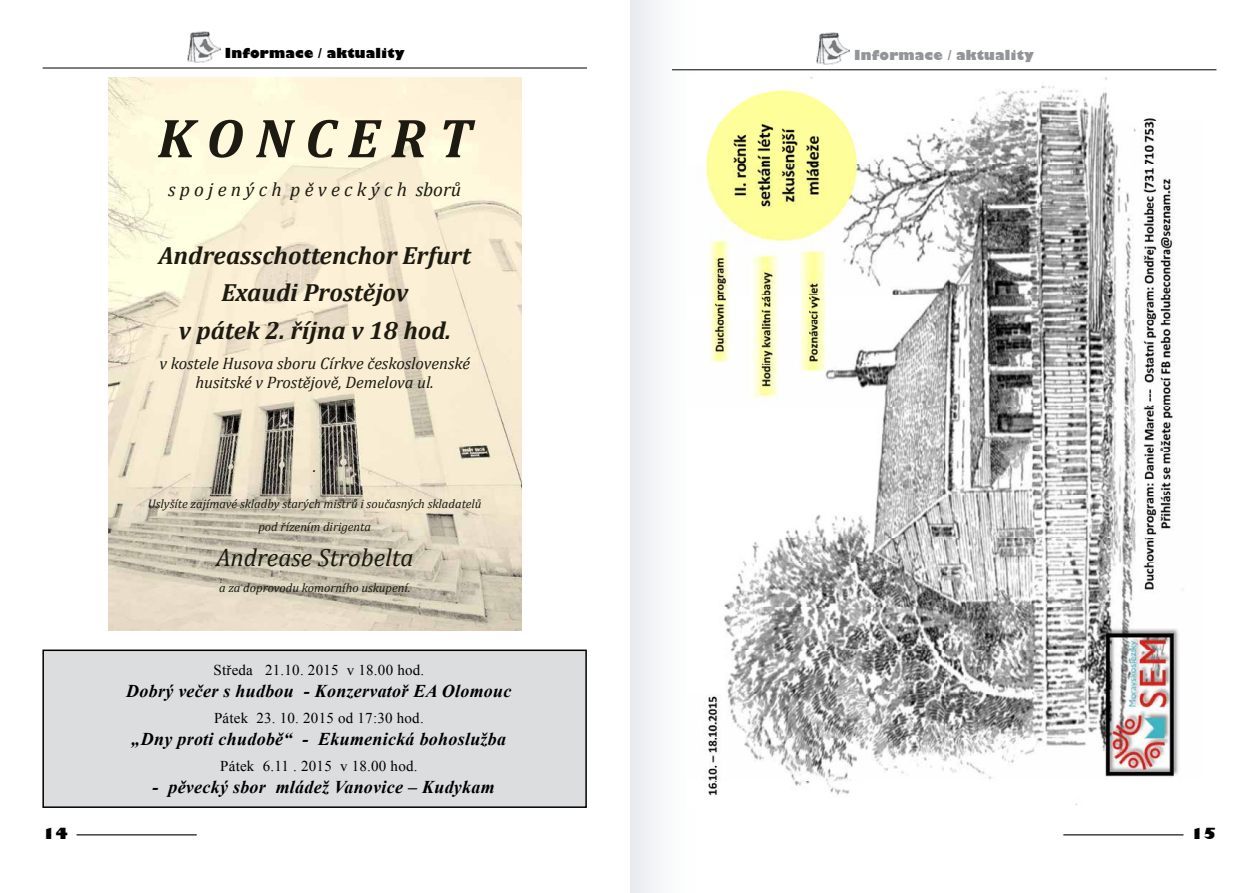
<style>
.page{position:relative;width:1259px;height:893px;background:#fff}
.page>*{position:absolute;margin:0;border:0;box-sizing:border-box;transform-origin:0 0}
.t1{font:italic 700 55.5px "Cambria";color:#1d1b11}
.t2{font:italic 700 24.9px/37.7px "Cambria";color:#1d1b11;text-align:center}
.t3{font:italic 24.9px "Cambria";color:#1d1b11}
.t4{font:italic 19.35px "Cambria";color:#1d1b11}
.t5{font:italic 700 18px "Times New Roman";letter-spacing:.015em;color:#000}
.t6{font:italic 16.65px/19.5px "Cambria";color:#1d1b11;text-align:center}
.t7{font:15px "Times New Roman";letter-spacing:.015em;color:#000}
.t8{font:800 15px "Gilbert";color:#000}
.t9{font:800 13.5px "Gilbert";letter-spacing:.01em;color:#000}
.t10{font:800 13.5px "Gilbert";letter-spacing:.01em;color:#939598}
.t11{font:italic 12.45px/23px "Cambria";color:#1d1b11;text-align:center}
</style>
<div class="page">
<hr style="left:77px;top:834px;width:120px;height:1px;background:#000">
<hr style="left:1063px;top:834px;width:120px;height:1px;background:#000">
<div style="left:630px;top:0;width:67px;height:893px;background:linear-gradient(to right,#e9ecf0,#fff)"></div>
<div style="left:43px;top:650px;width:543px;height:157px;background:#dcddde"></div>
<div style="left:42px;top:649px;width:545px;height:159px;border:2px solid #000"></div>
<hr style="left:43px;top:68px;width:544px;height:1px;background:#000">
<img style="left:187px;top:31px;width:33px;height:32px">
<img style="left:109px;top:78px;width:412px;height:553px">
<hr style="left:672px;top:69px;width:544px;height:1px;background:#000">
<img style="left:816px;top:33px;width:33px;height:32px">
<img style="left:704px;top:78px;width:475px;height:728px">
<p class="t9" style="left:225px;top:45px;width:182px">Informace / aktuality</p>
<h1 class="t1" style="left:158px;top:99px;width:316px">K O N C E R T</h1>
<p class="t4" style="left:168px;top:176px;width:295px">s p o j e n ý c h p ě v e c k ý c h sborů</p>
<h2 class="t2" style="left:158px;top:236px;width:314px">Andreasschottenchor Erfurt<br>Exaudi Prostějov<br>v pátek 2. října v 18 hod.</h2>
<p class="t6" style="left:159px;top:353px;width:312px">v kostele Husova sboru Církve československé husitské v Prostějově, Demelova ul.</p>
<p class="t6" style="left:313px;top:456px;width:5px">.</p>
<p class="t11" style="left:148px;top:492px;width:335px">Uslyšíte zajímavé skladby starých mistrů i současných skladatelů pod řízením dirigenta</p>
<h2 class="t3" style="left:216px;top:540px;width:199px">Andrease Strobelta</h2>
<p class="t11" style="left:219px;top:576px;width:193px">a za doprovodu komorního uskupení.</p>
<p class="t7" style="left:213px;top:660px;width:212px">Středa 21.10. 2015 v 18.00 hod.</p>
<p class="t5" style="left:126px;top:678px;width:387px">Dobrý večer s hudbou - Konzervatoř EA Olomouc</p>
<p class="t7" style="left:214px;top:708px;width:211px">Pátek 23. 10. 2015 od 17:30 hod.</p>
<p class="t5" style="left:132px;top:726px;width:376px">„Dny proti chudobě“ - Ekumenická bohoslužba</p>
<p class="t7" style="left:220px;top:756px;width:199px">Pátek 6.11 . 2015 v 18.00 hod.</p>
<p class="t5" style="left:153px;top:774px;width:344px">- pěvecký sbor mládež Vanovice – Kudykam</p>
<p class="t10" style="left:854px;top:47px;width:182px">Informace / aktuality</p>
<p class="t8" style="left:43px;top:824px;width:27px">14</p>
<p class="t8" style="left:1190px;top:824px;width:27px">15</p>
</div>
